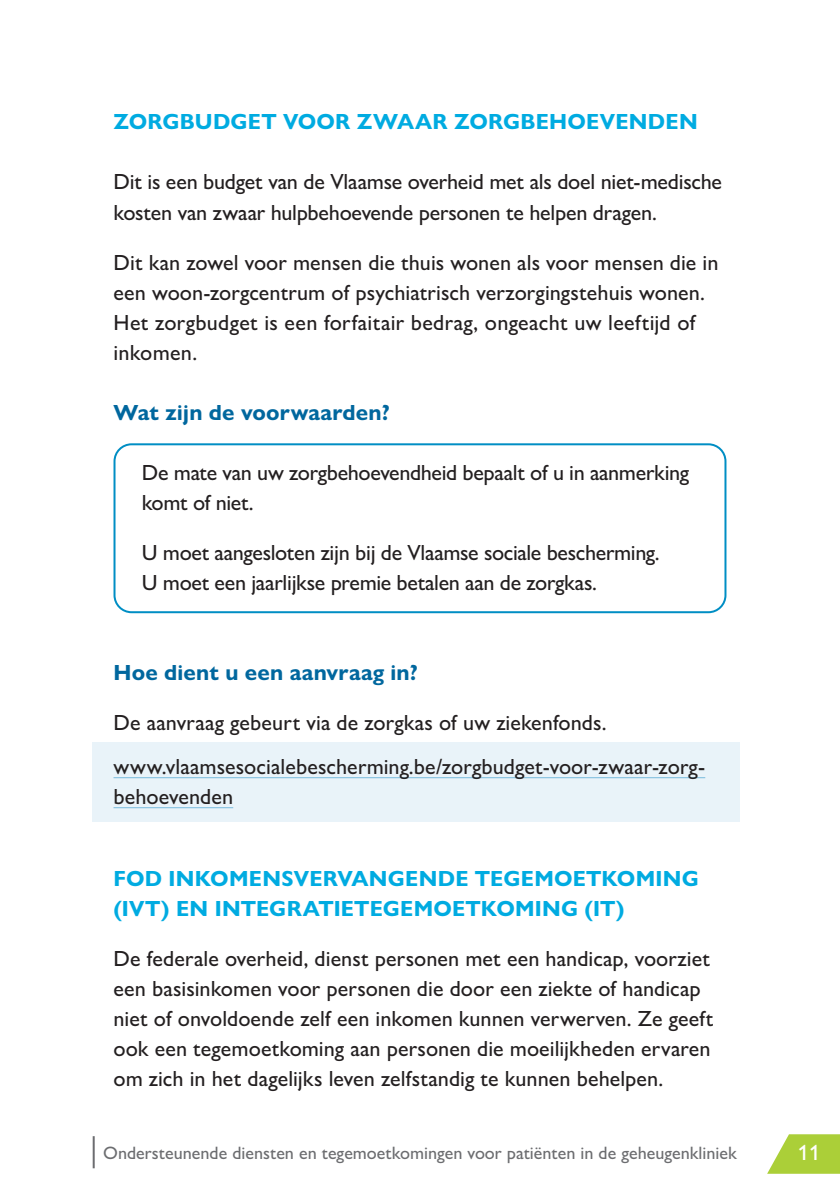
<style>
.page{position:relative;width:840px;height:1191px;background:#fff}
.page>*{position:absolute;margin:0;border:0;box-sizing:border-box;transform-origin:0 0}
.t1{font:500 22px/30px "Gill Sans Nova";color:#231f20}
.t2{font:700 22px/30px "Gill Sans Nova";letter-spacing:.01em;color:#00abe1}
.t3{font:700 22px "Gill Sans Nova";letter-spacing:.01em;color:#00679e}
.t4{font:500 22px "Gill Sans Nova";color:#fff}
.t5{font:500 18px "Gill Sans Nova";color:#6c6d70}
</style>
<div class="page">
<svg style="left:767px;top:1134px;width:72px;height:39px"></svg>
<hr style="left:93px;top:1136px;width:2px;height:32px;background:#6c6d70">
<div style="left:93px;top:742px;width:646px;height:79px;background:#e9f3f9"></div>
<hr style="left:113px;top:777px;width:591px;height:1px;background:#77badd">
<hr style="left:113px;top:807px;width:120px;height:1px;background:#77badd">
<div style="left:113px;top:443px;width:613px;height:170px;border:2px solid #008ec4;border-radius:17px"></div>
<p class="t2" style="left:113px;top:107px;width:585px">ZORGBUDGET VOOR ZWAAR ZORGBEHOEVENDEN</p>
<p class="t1" style="left:113px;top:167px;width:609px">Dit is een budget van de Vlaamse overheid met als doel niet-medische kosten van zwaar hulpbehoevende personen te helpen dragen.</p>
<p class="t1" style="left:113px;top:247px;width:606px">Dit kan zowel voor mensen die thuis wonen als voor mensen die in een woon-zorgcentrum of psychiatrisch verzorgingstehuis wonen.<br>Het zorgbudget is een forfaitair bedrag, ongeacht uw leeftijd of inkomen.</p>
<p class="t3" style="left:113px;top:398px;width:277px">Wat zijn de voorwaarden?</p>
<p class="t1" style="left:142px;top:457px;width:548px">De mate van uw zorgbehoevendheid bepaalt of u in aanmerking komt of niet.</p>
<p class="t1" style="left:142px;top:537px;width:519px">U moet aangesloten zijn bij de Vlaamse sociale bescherming.<br>U moet een jaarlijkse premie betalen aan de zorgkas.</p>
<p class="t3" style="left:113px;top:658px;width:306px">Hoe dient u een aanvraag in?</p>
<p class="t1" style="left:113px;top:700px;width:593px;line-height:44px">De aanvraag gebeurt via de zorgkas of uw ziekenfonds. www.vlaamsesocialebescherming.be/zorgbudget-voor-zwaar-zorg-</p>
<p class="t1" style="left:113px;top:781px;width:121px">behoevenden</p>
<p class="t2" style="left:113px;top:863px;width:586px">FOD INKOMENSVERVANGENDE TEGEMOETKOMING (IVT) EN INTEGRATIETEGEMOETKOMING (IT)</p>
<p class="t1" style="left:113px;top:943px;width:601px">De federale overheid, dienst personen met een handicap, voorziet een basisinkomen voor personen die door een ziekte of handicap niet of onvoldoende zelf een inkomen kunnen verwerven. Ze geeft ook een tegemoetkoming aan personen die moeilijkheden ervaren om zich in het dagelijks leven zelfstandig te kunnen behelpen.</p>
<p class="t5" style="left:103px;top:1141px;width:634px">Ondersteunende diensten en tegemoetkomingen voor patiënten in de geheugenkliniek</p>
<p class="t4" style="left:797px;top:1138px;width:23px">11</p>
</div>
